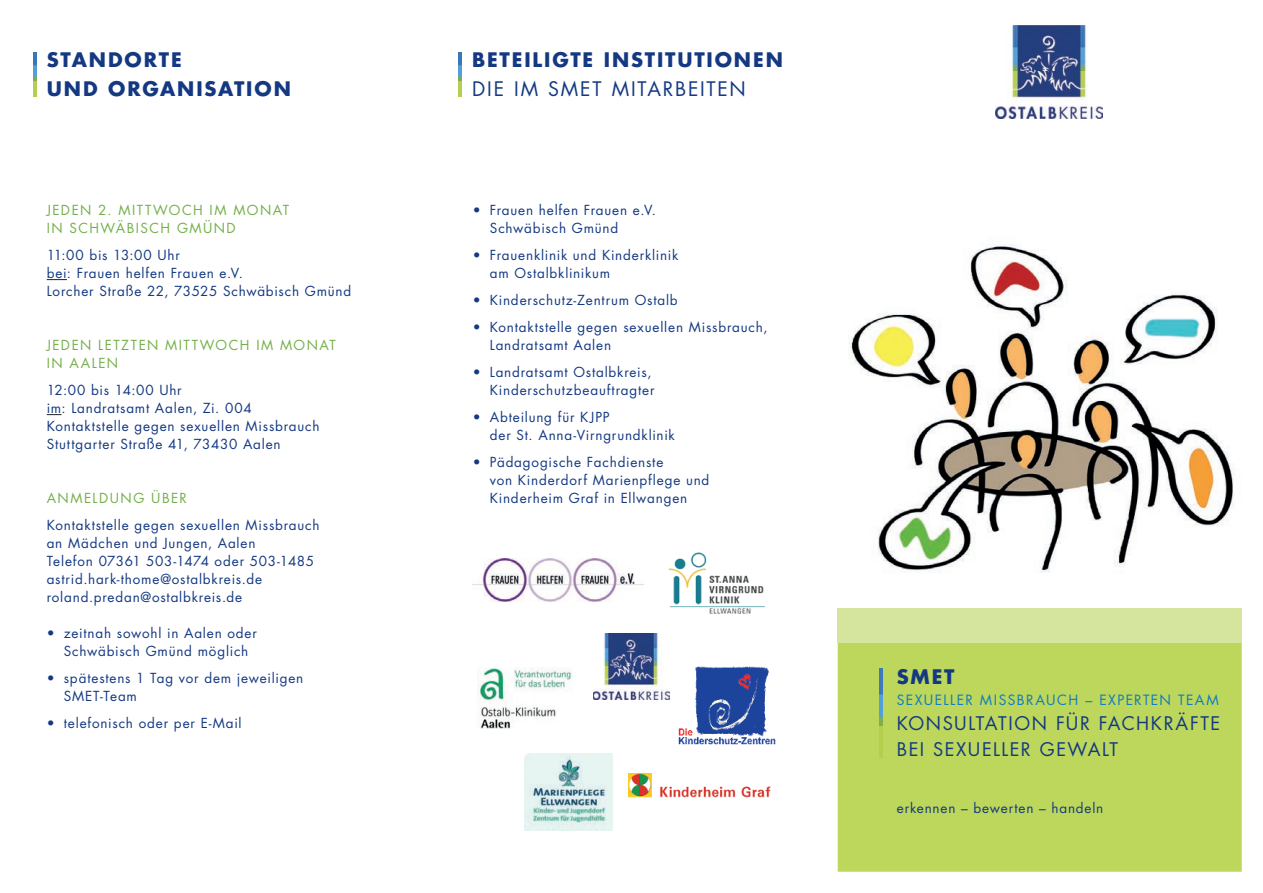
<style>
.page{position:relative;width:1263px;height:893px;background:#fff}
.page>*{position:absolute;margin:0;border:0;box-sizing:border-box;transform-origin:0 0}
.t1{font:700 19.5px/28.5px "Futura Std";letter-spacing:.095em;color:#143982}
.t2{font:19.5px "Futura Std";letter-spacing:.095em;color:#143982}
.t3{font:18.3px/25.5px "Futura Std";letter-spacing:.085em;color:#143982}
.t4{font:13.8px "Futura Std";letter-spacing:.105em;color:#107bc1}
.t5{font:13.5px/18px "Futura Std";letter-spacing:.06em;color:#143982}
.t6{font:13.5px/18px "Futura Std";letter-spacing:.11em;color:#74b04a}
</style>
<div class="page">
<img style="left:849px;top:244px;width:385px;height:329px">
<svg style="left:47px;top:279px;width:20px;height:1px"></svg>
<svg style="left:47px;top:414px;width:15px;height:1px"></svg>
<img style="left:996px;top:26px;width:106px;height:92px">
<img style="left:459px;top:52px;width:3px;height:45px">
<img style="left:34px;top:52px;width:3px;height:45px">
<div style="left:838px;top:642px;width:404px;height:230px;background:#bcd75b"></div>
<img style="left:879px;top:668px;width:3px;height:89px">
<img style="left:473px;top:558px;width:170px;height:44px">
<img style="left:629px;top:773px;width:142px;height:25px">
<img style="left:525px;top:754px;width:88px;height:76px">
<img style="left:678px;top:666px;width:97px;height:78px">
<img style="left:668px;top:552px;width:98px;height:62px">
<img style="left:478px;top:668px;width:94px;height:60px">
<img style="left:593px;top:633px;width:76px;height:66px">
<h1 class="t1" style="left:47px;top:45px;width:246px">STANDORTE<br>UND ORGANISATION</h1>
<p class="t6" style="left:47px;top:201px;width:244px">JEDEN 2. MITTWOCH IM MONAT<br>IN SCHWÄBISCH GMÜND</p>
<p class="t5" style="left:47px;top:246px;width:306px">11:00 bis 13:00 Uhr<br>bei: Frauen helfen Frauen e.V.<br>Lorcher Straße 22, 73525 Schwäbisch Gmünd</p>
<p class="t6" style="left:47px;top:336px;width:291px">JEDEN LETZTEN MITTWOCH IM MONAT<br>IN AALEN</p>
<p class="t5" style="left:47px;top:381px;width:274px">12:00 bis 14:00 Uhr<br>im: Landratsamt Aalen, Zi. 004<br>Kontaktstelle gegen sexuellen Missbrauch<br>Stuttgarter Straße 41, 73430 Aalen</p>
<p class="t6" style="left:47px;top:489px;width:142px">ANMELDUNG ÜBER</p>
<p class="t5" style="left:47px;top:516px;width:274px">Kontaktstelle gegen sexuellen Missbrauch an Mädchen und Jungen, Aalen<br>Telefon 07361 503-1474 oder 503-1485 astrid.hark-thome@ostalbkreis.de roland.predan@ostalbkreis.de</p>
<p class="t5" style="left:64px;top:624px;width:195px;text-indent:-17px">• zeitnah sowohl in Aalen oder<br>Schwäbisch Gmünd möglich</p>
<p class="t5" style="left:64px;top:669px;width:241px;text-indent:-17px">• spätestens 1 Tag vor dem jeweiligen<br>SMET-Team</p>
<p class="t5" style="left:47px;top:714px;width:196px">• telefonisch oder per E-Mail</p>
<h1 class="t1" style="left:472px;top:45px;width:312px">BETEILIGTE INSTITUTIONEN</h1>
<h1 class="t2" style="left:472px;top:76px;width:275px">DIE IM SMET MITARBEITEN</h1>
<p class="t5" style="left:490px;top:201px;width:168px;text-indent:-17px">• Frauen helfen Frauen e.V.<br>Schwäbisch Gmünd</p>
<p class="t5" style="left:490px;top:246px;width:190px;text-indent:-17px">• Frauenklinik und Kinderklinik am Ostalbklinikum</p>
<p class="t5" style="left:473px;top:291px;width:206px">• Kinderschutz-Zentrum Ostalb</p>
<p class="t5" style="left:490px;top:318px;width:279px;text-indent:-17px">• Kontaktstelle gegen sexuellen Missbrauch,<br>Landratsamt Aalen</p>
<p class="t5" style="left:473px;top:363px;width:183px;text-align:right">• Landratsamt Ostalbkreis,<br>Kinderschutzbeauftragter</p>
<p class="t5" style="left:490px;top:408px;width:186px;text-indent:-17px">• Abteilung für KJPP<br>der St. Anna-Virngrundklinik</p>
<p class="t5" style="left:490px;top:453px;width:221px;text-indent:-17px">• Pädagogische Fachdienste<br>von Kinderdorf Marienpflege und<br>Kinderheim Graf in Ellwangen</p>
<h1 class="t1" style="left:897px;top:662px;width:59px">SMET</h1>
<p class="t4" style="left:897px;top:691px;width:323px">SEXUELLER MISSBRAUCH – EXPERTEN TEAM</p>
<h2 class="t3" style="left:897px;top:711px;width:325px">KONSULTATION FÜR FACHKRÄFTE<br>BEI SEXUELLER GEWALT</h2>
<p class="t5" style="left:897px;top:799px;width:208px">erkennen – bewerten – handeln</p>
</div>
